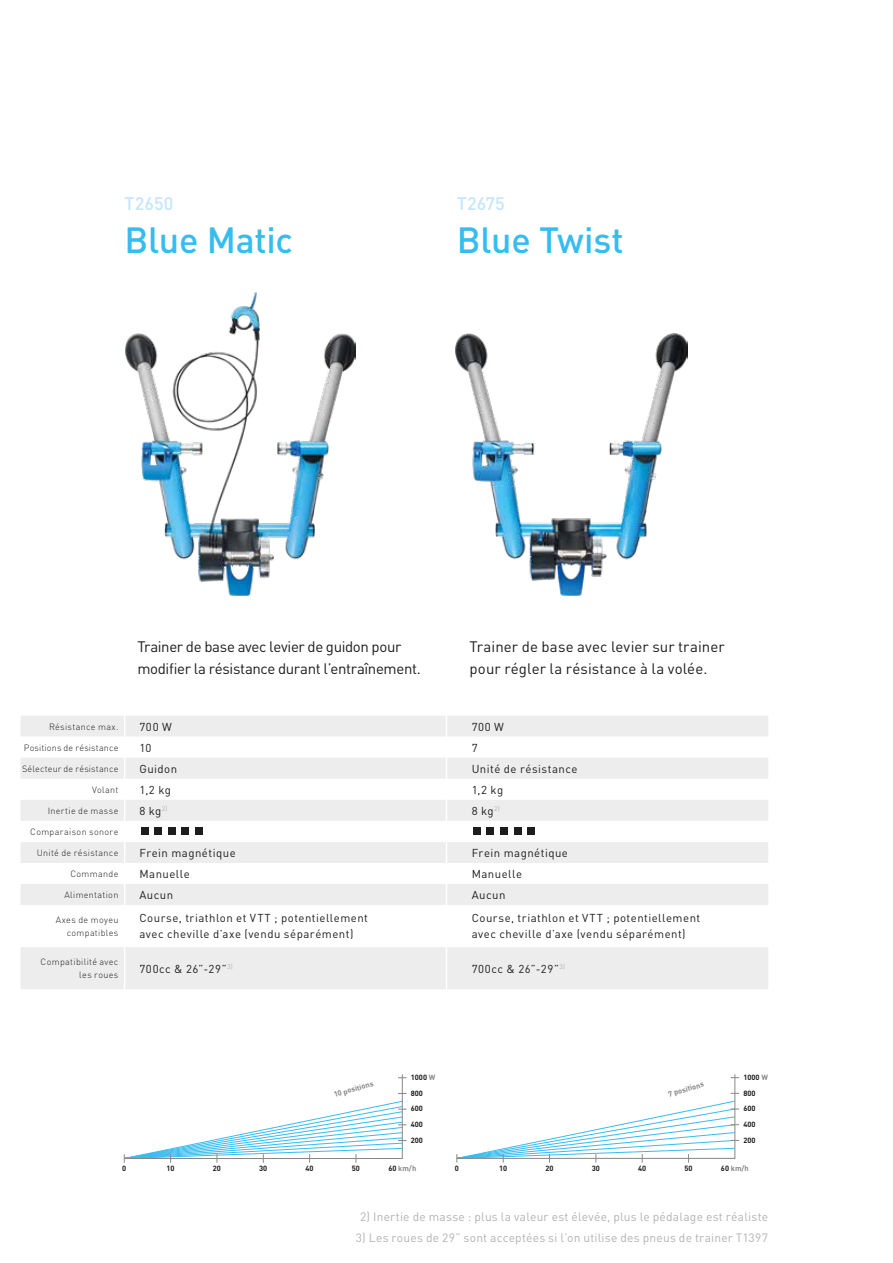
<style>
.page{position:relative;width:893px;height:1263px;background:#fff}
.page>*{position:absolute;margin:0;border:0;box-sizing:border-box;transform-origin:0 0}
.t1{font:500 36px "DIN Pro";letter-spacing:-.01em;color:#36bcee}
.t2{font:500 18px "DIN Pro";letter-spacing:.005em;color:#c4e6fa}
.t3{font:15px/21px "DIN Pro";letter-spacing:-.015em;color:#1d1d1b}
.t4{font:15px/21px "DIN Pro";letter-spacing:.005em;color:#1d1d1b}
.t5{font:12px "DIN Pro";letter-spacing:.015em;color:#b3b2b2}
.t6{font:11.4px/15.9px "DIN Pro";letter-spacing:.045em;color:#1d1d1b}
.t7{font:300 9px/12.6px "DIN Pro";letter-spacing:.035em;color:#1d1d1b;text-align:right}
.t8{font:300 9px "DIN Pro";letter-spacing:.015em;color:#1d1d1b}
.t9{font:700 7.5px/15.8px "DIN Pro";color:#1d1d1b}
.t10{font:700 7.5px "DIN Pro";color:#878787}
.s1{color:#878787}
.s2{color:#1d1d1b}
</style>
<div class="page">
<img style="left:125px;top:292px;width:231px;height:303px">
<img style="left:456px;top:333px;width:231px;height:263px">
<svg style="left:123px;top:1074px;width:284px;height:89px"></svg>
<svg style="left:456px;top:1074px;width:283px;height:88px"></svg>
<div style="left:21px;top:716px;width:747px;height:20px;background:#ededed"></div>
<svg style="left:21px;top:758px;width:747px;height:231px;fill:#ededed"></svg>
<hr style="left:446px;top:694px;width:1px;height:379px;background:#fff">
<hr style="left:124px;top:694px;width:1px;height:379px;background:#fff">
<div style="left:141px;top:827px;width:7px;height:8px;background:#1d1d1b"></div>
<div style="left:473px;top:827px;width:8px;height:8px;background:#1d1d1b"></div>
<div style="left:154px;top:827px;width:8px;height:8px;background:#1d1d1b"></div>
<div style="left:487px;top:827px;width:7px;height:8px;background:#1d1d1b"></div>
<div style="left:168px;top:827px;width:8px;height:8px;background:#1d1d1b"></div>
<div style="left:500px;top:827px;width:8px;height:8px;background:#1d1d1b"></div>
<div style="left:182px;top:827px;width:7px;height:8px;background:#1d1d1b"></div>
<div style="left:514px;top:827px;width:7px;height:8px;background:#1d1d1b"></div>
<div style="left:195px;top:827px;width:8px;height:8px;background:#1d1d1b"></div>
<div style="left:527px;top:827px;width:8px;height:8px;background:#1d1d1b"></div>
<h2 class="t2" style="left:125px;top:192px;width:50px">T2650</h2>
<h2 class="t2" style="left:457px;top:192px;width:49px">T2675</h2>
<h1 class="t1" style="left:125px;top:215px;width:170px">Blue Matic</h1>
<h1 class="t1" style="left:457px;top:215px;width:168px">Blue Twist</h1>
<h3 class="t3" style="left:137px;top:636px;width:285px">Trainer de base avec levier de guidon pour modifier la résistance durant l’entraînement.</h3>
<h3 class="t4" style="left:470px;top:636px;width:257px">Trainer de base avec levier sur trainer pour régler la résistance à la volée.</h3>
<p class="t7" style="left:49px;top:720px;width:71px">Résistance max.</p>
<p class="t6" style="left:139px;top:718px;width:34px">700 W</p>
<p class="t6" style="left:472px;top:718px;width:34px">700 W</p>
<p class="t8" style="left:24px;top:741px;width:96px">Positions de résistance</p>
<p class="t6" style="left:139px;top:739px;width:14px">10</p>
<p class="t6" style="left:472px;top:739px;width:7px">7</p>
<p class="t8" style="left:22px;top:762px;width:98px">Sélecteur de résistance</p>
<p class="t6" style="left:139px;top:760px;width:39px">Guidon</p>
<p class="t6" style="left:472px;top:760px;width:107px">Unité de résistance</p>
<p class="t7" style="left:92px;top:783px;width:28px">Volant</p>
<p class="t6" style="left:139px;top:781px;width:33px">1,2 kg</p>
<p class="t6" style="left:472px;top:781px;width:33px">1,2 kg</p>
<p class="t7" style="left:48px;top:804px;width:72px">Inertie de masse</p>
<p class="t6" style="left:139px;top:802px;width:30px">8 kg<sup>2)</sup></p>
<p class="t6" style="left:472px;top:802px;width:30px">8 kg<sup>2)</sup></p>
<p class="t7" style="left:30px;top:825px;width:90px">Comparaison sonore</p>
<p class="t7" style="left:37px;top:846px;width:83px">Unité de résistance</p>
<p class="t6" style="left:139px;top:844px;width:98px">Frein magnétique</p>
<p class="t6" style="left:472px;top:844px;width:98px">Frein magnétique</p>
<p class="t7" style="left:70px;top:867px;width:50px">Commande</p>
<p class="t6" style="left:139px;top:865px;width:52px">Manuelle</p>
<p class="t6" style="left:472px;top:865px;width:52px">Manuelle</p>
<p class="t7" style="left:64px;top:888px;width:56px">Alimentation</p>
<p class="t6" style="left:139px;top:886px;width:35px">Aucun</p>
<p class="t6" style="left:472px;top:886px;width:35px">Aucun</p>
<p class="t7" style="left:56px;top:913px;width:64px">Axes de moyeu compatibles</p>
<p class="t6" style="left:139px;top:910px;width:230px">Course, triathlon et VTT ; potentiellement avec cheville d’axe (vendu séparément)</p>
<p class="t6" style="left:472px;top:910px;width:230px">Course, triathlon et VTT ; potentiellement avec cheville d’axe (vendu séparément)</p>
<p class="t7" style="left:41px;top:955px;width:79px">Compatibilité avec les roues</p>
<p class="t6" style="left:139px;top:960px;width:95px">700cc &amp; 26”-29”<sup>3)</sup></p>
<p class="t6" style="left:472px;top:960px;width:95px">700cc &amp; 26”-29”<sup>3)</sup></p>
<p class="t10" style="left:333px;top:1090px;width:42px;rotate:-16deg">10 positions</p>
<p class="t9" style="left:743px;top:1069px;width:26px">1000 <span class="s1">W<br></span>800<br>600<br>400<br>200</p>
<p class="t9" style="left:455px;top:1160px;width:6px">0</p>
<p class="t9" style="left:499px;top:1160px;width:10px">10</p>
<p class="t9" style="left:545px;top:1160px;width:10px">20</p>
<p class="t9" style="left:592px;top:1160px;width:10px">30</p>
<p class="t9" style="left:638px;top:1160px;width:10px">40</p>
<p class="t9" style="left:684px;top:1160px;width:10px">50</p>
<p class="t10" style="left:721px;top:1163px;width:29px"><span class="s2">60</span> km/h</p>
<p class="t9" style="left:411px;top:1069px;width:26px">1000 <span class="s1">W<br></span>800<br>600<br>400<br>200</p>
<p class="t10" style="left:667px;top:1089px;width:38px;rotate:-16deg">7 positions</p>
<p class="t9" style="left:122px;top:1160px;width:6px">0</p>
<p class="t9" style="left:167px;top:1160px;width:10px">10</p>
<p class="t9" style="left:213px;top:1160px;width:10px">20</p>
<p class="t9" style="left:259px;top:1160px;width:10px">30</p>
<p class="t9" style="left:306px;top:1160px;width:10px">40</p>
<p class="t9" style="left:352px;top:1160px;width:10px">50</p>
<p class="t10" style="left:388px;top:1163px;width:29px"><span class="s2">60</span> km/h</p>
<p class="t5" style="left:360px;top:1208px;width:409px">2) Inertie de masse : plus la valeur est élevée, plus le pédalage est réaliste</p>
<p class="t5" style="left:356px;top:1229px;width:414px">3) Les roues de 29” sont acceptées si l’on utilise des pneus de trainer T1397</p>
</div>
